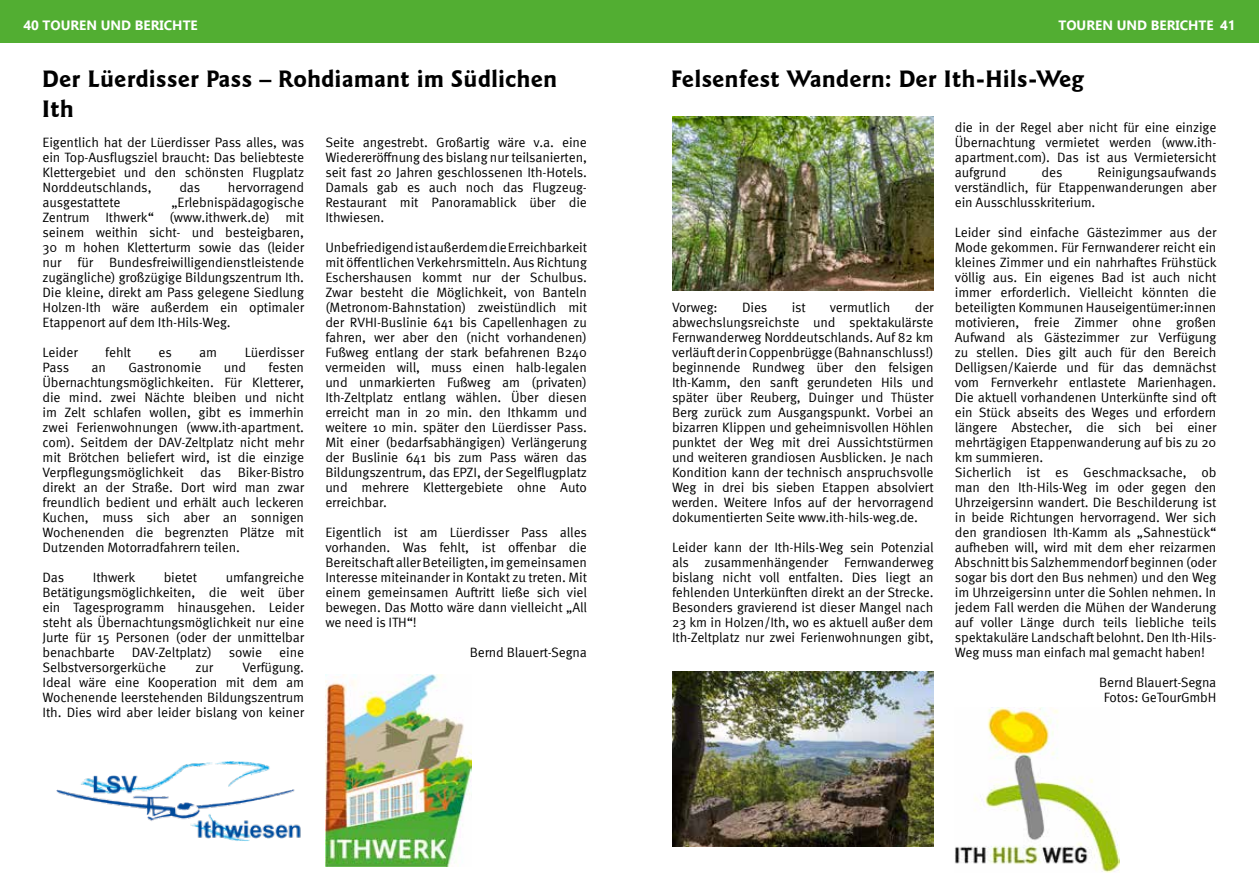
<style>
.page{position:relative;width:1259px;height:893px;background:#fff}
.page>*{position:absolute;margin:0;border:0;box-sizing:border-box;transform-origin:0 0}
.ABF_Überschrift{font:700 24px/30px "Goudy Sans IT Cby BT";color:#000}
.ABF_Text{font:13.5px/15px "Meta Pro";letter-spacing:-.01em;color:#000;text-align:justify}
.ABF_Text_Writer{font:13.5px "Meta Pro";letter-spacing:-.01em;color:#000}
.ABF_Seite_header_lin{font:700 13.5px "Ebrima";color:#fff}
</style>
<div class="page">
<div style="left:0;top:0;width:629px;height:43px;background:#52ae32"></div>
<div style="left:629px;top:0;width:630px;height:43px;background:#52ae32"></div>
<img style="left:325px;top:674px;width:146px;height:193px">
<img style="left:56px;top:762px;width:245px;height:79px">
<img style="left:672px;top:116px;width:261px;height:175px">
<img style="left:955px;top:707px;width:165px;height:165px">
<img style="left:672px;top:672px;width:261px;height:174px">
<p class="ABF_Seite_header_lin" style="left:23px;top:14px;width:176px">40 TOUREN UND BERICHTE</p>
<p class="ABF_Seite_header_lin" style="left:1220px;top:14px;width:17px">41</p>
<p class="ABF_Überschrift" style="left:42px;top:63px;width:516px">Der Lüerdisser Pass – Rohdiamant im Südlichen<br>Ith</p>
<p class="ABF_Text" style="left:43px;top:134px;width:263px">Eigentlich hat der Lüerdisser Pass alles, was ein Top-Ausflugsziel braucht: Das beliebteste Klettergebiet und den schönsten Flugplatz Norddeutschlands,</p>
<p class="ABF_Seite_header_lin" style="left:1058px;top:14px;width:157px">TOUREN UND BERICHTE</p>
<p class="ABF_Überschrift" style="left:671px;top:63px;width:414px">Felsenfest Wandern: Der Ith-Hils-Weg</p>
<p class="ABF_Text" style="left:955px;top:119px;width:263px">die in der Regel aber nicht für eine einzige Übernachtung vermietet werden (www.ith&shy;apartment.com). Das ist aus Vermietersicht aufgrund</p>
<p class="ABF_Text" style="left:325px;top:134px;width:263px">Seite angestrebt. Großartig wäre v.a. eine Wiedereröffnung des bislang nur teilsanierten, seit fast 20 Jahren geschlossenen Ith-Hotels.<br>Damals gab es auch noch das Flugzeug-Restaurant mit Panoramablick über die Ithwiesen.</p>
<p class="ABF_Text" style="left:325px;top:239px;width:263px">Unbefriedigend ist außerdem die Erreichbarkeit mit öffentlichen Verkehrsmitteln. Aus Richtung Eschershausen kommt nur der Schulbus.<br>Zwar besteht die Möglichkeit, von Banteln (Metronom-Bahnstation) zweistündlich mit der RVHI-Buslinie 641 bis Capellenhagen zu fahren, wer aber den (nicht vorhandenen)<br>Fußweg entlang der stark befahrenen B240 vermeiden will, muss einen halb-legalen und unmarkierten Fußweg am (privaten)<br>Ith-Zeltplatz entlang wählen. Über diesen erreicht man in 20 min. den Ithkamm und weitere 10 min. später den Lüerdisser Pass.<br>Mit einer (bedarfsabhängigen) Verlängerung der Buslinie 641 bis zum Pass wären das Bildungszentrum, das EPZI, der Segelflugplatz und mehrere Klettergebiete ohne Auto erreichbar.</p>
<p class="ABF_Text" style="left:325px;top:524px;width:263px">Eigentlich ist am Lüerdisser Pass alles vorhanden. Was fehlt, ist offenbar die Bereitschaft aller Beteiligten, im gemeinsamen Interesse miteinander in Kontakt zu treten. Mit einem gemeinsamen Auftritt ließe sich viel bewegen. Das Motto wäre dann vielleicht „All we need is ITH“!</p>
<p class="ABF_Text_Writer" style="left:470px;top:642px;width:119px">Bernd Blauert-Segna</p>
<p class="ABF_Text" style="left:955px;top:164px;width:263px;text-indent:143px">Reinigungsaufwands verständlich, für Etappenwanderungen aber ein Ausschlusskriterium.</p>
<p class="ABF_Text" style="left:955px;top:224px;width:263px">Leider sind einfache Gästezimmer aus der Mode gekommen. Für Fernwanderer reicht ein kleines Zimmer und ein nahrhaftes Frühstück völlig aus. Ein eigenes Bad ist auch nicht immer erforderlich. Vielleicht könnten die beteiligten Kommunen Hauseigentümer:innen motivieren, freie Zimmer ohne großen Aufwand als Gästezimmer zur Verfügung zu stellen. Dies gilt auch für den Bereich Delligsen/Kaierde und für das demnächst vom Fernverkehr entlastete Marienhagen.<br>Die aktuell vorhandenen Unterkünfte sind oft ein Stück abseits des Weges und erfordern längere Abstecher, die sich bei einer mehrtägigen Etappenwanderung auf bis zu 20 km summieren.</p>
<p class="ABF_Text" style="left:955px;top:464px;width:263px">Sicherlich ist es Geschmacksache, ob man den Ith-Hils-Weg im oder gegen den Uhrzeigersinn wandert. Die Beschilderung ist in beide Richtungen hervorragend. Wer sich den grandiosen Ith-Kamm als „Sahnestück“ aufheben will, wird mit dem eher reizarmen Abschnitt bis Salzhemmendorf beginnen (oder sogar bis dort den Bus nehmen) und den Weg im Uhrzeigersinn unter die Sohlen nehmen. In jedem Fall werden die Mühen der Wanderung auf voller Länge durch teils liebliche teils spektakuläre Landschaft belohnt. Den Ith-Hils-Weg muss man einfach mal gemacht haben!</p>
<p class="ABF_Text_Writer" style="left:1099px;top:672px;width:119px">Bernd Blauert-Segna</p>
<p class="ABF_Text_Writer" style="left:1103px;top:687px;width:114px">Fotos: GeTourGmbH</p>
<p class="ABF_Text" style="left:1041px;top:164px;width:22px">des</p>
<p class="ABF_Text" style="left:179px;top:179px;width:22px">das</p>
<p class="ABF_Text" style="left:228px;top:179px;width:78px">hervorragend</p>
<p class="ABF_Text" style="left:43px;top:194px;width:263px;text-indent:129px">„Erlebnispädagogische Zentrum Ithwerk“ (www.ithwerk.de) mit seinem weithin sicht- und besteigbaren, 30 m hohen Kletterturm sowie das (leider nur für Bundesfreiwilligendienstleistende zugängliche) großzügige Bildungszentrum Ith.<br>Die kleine, direkt am Pass gelegene Siedlung Holzen-Ith wäre außerdem ein optimaler Etappenort auf dem Ith-Hils-Weg.</p>
<p class="ABF_Text" style="left:43px;top:344px;width:37px">Leider</p>
<p class="ABF_Text" style="left:105px;top:344px;width:27px">fehlt</p>
<p class="ABF_Text" style="left:159px;top:344px;width:15px">es</p>
<p class="ABF_Text" style="left:199px;top:344px;width:19px">am</p>
<p class="ABF_Text" style="left:245px;top:344px;width:61px">Lüerdisser</p>
<p class="ABF_Text" style="left:43px;top:359px;width:28px">Pass</p>
<p class="ABF_Text" style="left:91px;top:359px;width:16px">an</p>
<p class="ABF_Text" style="left:128px;top:359px;width:75px">Gastronomie</p>
<p class="ABF_Text" style="left:224px;top:359px;width:24px">und</p>
<p class="ABF_Text" style="left:43px;top:194px;width:80px">ausgestattete</p>
<p class="ABF_Text" style="left:672px;top:299px;width:47px">Vorweg:</p>
<p class="ABF_Text" style="left:742px;top:299px;width:27px">Dies</p>
<p class="ABF_Text" style="left:791px;top:299px;width:15px">ist</p>
<p class="ABF_Text" style="left:830px;top:299px;width:62px">vermutlich</p>
<p class="ABF_Text" style="left:672px;top:299px;width:263px;text-indent:243px">der abwechslungsreichste und spektakulärste Fernwanderweg Norddeutschlands. Auf 82 km verläuft der in Coppenbrügge (Bahnanschluss!) beginnende Rundweg über den felsigen Ith-Kamm, den sanft gerundeten Hils und später über Reuberg, Duinger und Thüster Berg zurück zum Ausgangspunkt. Vorbei an bizarren Klippen und geheimnisvollen Höhlen punktet der Weg mit drei Aussichtstürmen und weiteren grandiosen Ausblicken. Je nach Kondition kann der technisch anspruchsvolle Weg in drei bis sieben Etappen absolviert werden. Weitere Infos auf der hervorragend dokumentierten Seite www.ith-hils-weg.de.</p>
<p class="ABF_Text" style="left:672px;top:539px;width:263px">Leider kann der Ith-Hils-Weg sein Potenzial als zusammenhängender Fernwanderweg bislang nicht voll entfalten. Dies liegt an fehlenden Unterkünften direkt an der Strecke.<br>Besonders gravierend ist dieser Mangel nach 23 km in Holzen/Ith, wo es aktuell außer dem Ith-Zeltplatz nur zwei Ferienwohnungen gibt,</p>
<p class="ABF_Text" style="left:43px;top:359px;width:263px;text-indent:226px">festen Übernachtungsmöglichkeiten. Für Kletterer, die mind. zwei Nächte bleiben und nicht im Zelt schlafen wollen, gibt es immerhin zwei Ferienwohnungen (www.ith-apartment. com). Seitdem der DAV-Zeltplatz nicht mehr mit Brötchen beliefert wird, ist die einzige Verpflegungsmöglichkeit das Biker-Bistro direkt an der Straße. Dort wird man zwar freundlich bedient und erhält auch leckeren Kuchen, muss sich aber an sonnigen Wochenenden die begrenzten Plätze mit Dutzenden Motorradfahrern teilen.</p>
<p class="ABF_Text" style="left:43px;top:569px;width:23px">Das</p>
<p class="ABF_Text" style="left:93px;top:569px;width:44px">Ithwerk</p>
<p class="ABF_Text" style="left:164px;top:569px;width:35px">bietet</p>
<p class="ABF_Text" style="left:43px;top:569px;width:263px;text-indent:183px">umfangreiche Betätigungsmöglichkeiten, die weit über ein Tagesprogramm hinausgehen. Leider steht als Übernachtungsmöglichkeit nur eine Jurte für 15 Personen (oder der unmittelbar benachbarte</p>
<p class="ABF_Text" style="left:132px;top:644px;width:81px">DAV-Zeltplatz)</p>
<p class="ABF_Text" style="left:229px;top:644px;width:35px">sowie</p>
<p class="ABF_Text" style="left:279px;top:644px;width:26px">eine</p>
<p class="ABF_Text" style="left:43px;top:659px;width:125px">Selbstversorgerküche</p>
<p class="ABF_Text" style="left:196px;top:659px;width:19px">zur</p>
<p class="ABF_Text" style="left:43px;top:659px;width:263px;text-indent:200px">Verfügung.<br>Ideal wäre eine Kooperation mit dem am Wochenende leerstehenden Bildungszentrum Ith. Dies wird aber leider bislang von keiner</p>
</div>
